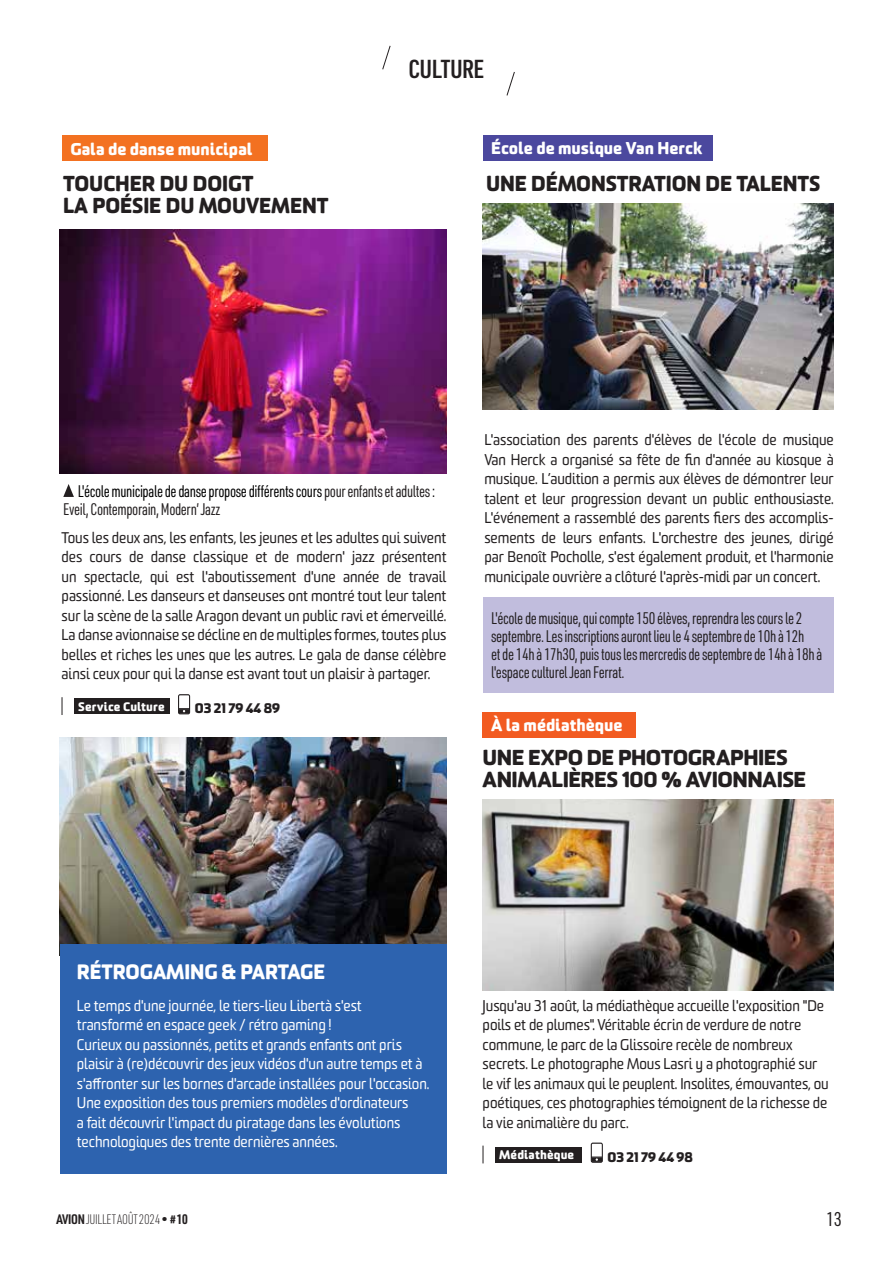
<style>
.page{position:relative;width:893px;height:1263px;background:#fff}
.page>*{position:absolute;margin:0;border:0;box-sizing:border-box;transform-origin:0 0}
.t1{font:600 25.5px "URWDIN Cond";letter-spacing:-.025em;color:#231f20}
.t2{font:800 21px/22.5px "Sommet Rounded";letter-spacing:-.005em;color:#231f20;scale:.96 1}
.t3{font:800 21px/22.5px "Sommet Rounded";letter-spacing:-.025em;color:#231f20}
.t4{font:800 20.25px "Sommet Rounded";letter-spacing:-.005em;color:#fff;scale:.96 1}
.t5{font:19.5px "URWDIN Cond";color:#231f20}
.t6{font:16.5px/18px "URWDIN Cond";letter-spacing:-.025em;color:#231f20;scale:.96 1}
.t7{font:800 16.5px "Sommet Rounded";letter-spacing:-.005em;color:#fff}
.t8{font:15px/19.5px "Sommet Rounded";letter-spacing:-.005em;color:#231f20;text-align:justify;scale:.96 1}
.t9{font:15px/19.5px "Sommet Rounded";letter-spacing:-.005em;color:#fff;scale:.96 1}
.t10{font:200 13.5px "URWDIN Cond";letter-spacing:-.025em;color:#231f20}
.t11{font:800 13.5px "Sommet";color:#231f20}
.t12{font:800 12px "Sommet Rounded";letter-spacing:.01em;color:#fff}
.s1{color:#000}
.s2{font-weight:700}
</style>
<div class="page">
<svg style="left:382px;top:45px;width:9px;height:25px"></svg>
<svg style="left:506px;top:72px;width:9px;height:24px"></svg>
<img style="left:483px;top:799px;width:351px;height:192px">
<img style="left:60px;top:737px;width:386px;height:207px">
<div style="left:483px;top:712px;width:153px;height:25px;background:#f25b21"></div>
<div style="left:483px;top:135px;width:229px;height:26px;background:#4b489e"></div>
<div style="left:60px;top:944px;width:386px;height:230px;background:#2d63af"></div>
<svg style="left:62px;top:697px;width:1px;height:18px"></svg>
<div style="left:74px;top:698px;width:95px;height:16px;background:#231f20"></div>
<svg style="left:178px;top:694px;width:12px;height:20px"></svg>
<svg style="left:179px;top:709px;width:10px;height:4px"></svg>
<img style="left:60px;top:230px;width:386px;height:243px">
<img style="left:483px;top:203px;width:350px;height:206px">
<svg style="left:63px;top:484px;width:11px;height:13px"></svg>
<div style="left:483px;top:597px;width:350px;height:96px;background:#c1bddd"></div>
<div style="left:62px;top:136px;width:206px;height:25px;background:#f37121"></div>
<svg style="left:483px;top:1145px;width:1px;height:18px"></svg>
<div style="left:495px;top:1147px;width:86px;height:15px;background:#231f20"></div>
<svg style="left:591px;top:1142px;width:12px;height:21px"></svg>
<svg style="left:591px;top:1157px;width:11px;height:5px"></svg>
<p class="t7" style="left:70px;top:137px;width:184px">Gala de danse municipal</p>
<h1 class="t1" style="left:409px;top:51px;width:77px">CULTURE</h1>
<p class="t7" style="left:491px;top:137px;width:212px">École de musique Van Herck</p>
<h2 class="t2" style="left:63px;top:171px;width:278px">TOUCHER DU DOIGT<br>LA POÉSIE DU MOUVEMENT</h2>
<h2 class="t2" style="left:486px;top:171px;width:350px">UNE DÉMONSTRATION DE TALENTS</h2>
<p class="t6" style="left:63px;top:482px;width:389px;text-indent:15px"><span class="s1">L'école municipale de danse propose différents cours</span> pour enfants et adultes <span class="s1">:<br></span>Eveil, Contemporain, Modern’ Jazz</p>
<p class="t8" style="left:62px;top:528px;width:402px">Tous les deux ans, les enfants, les jeunes et les adultes qui suivent des cours de danse classique et de modern' jazz présentent un spectacle, qui est l'aboutissement d'une année de travail passionné. Les danseurs et danseuses ont montré tout leur talent sur la scène de la salle Aragon devant un public ravi et émerveillé.<br>La danse avionnaise se décline en de multiples formes, toutes plus belles et riches les unes que les autres. Le gala de danse célèbre ainsi ceux pour qui la danse est avant tout un plaisir à partager.</p>
<p class="t12" style="left:78px;top:698px;width:88px">Service Culture</p>
<p class="t11" style="left:195px;top:700px;width:87px">03 21 79 44 89</p>
<p class="t8" style="left:484px;top:430px;width:365px">L'association des parents d'élèves de l'école de musique Van Herck a organisé sa fête de fin d'année au kiosque à musique. L’audition a permis aux élèves de démontrer leur talent et leur progression devant un public enthousiaste.<br>L'événement a rassemblé des parents fiers des accomplis&shy;sements de leurs enfants. L'orchestre des jeunes, dirigé par Benoît Pocholle, s'est également produit, et l'harmonie municipale ouvrière a clôturé l'après-midi par un concert.</p>
<p class="t6" style="left:491px;top:609px;width:346px">L'école de musique, qui compte 150 élèves, reprendra les cours le 2 septembre. Les inscriptions auront lieu le 4 septembre de 10h à 12h<br>et de 14h à 17h30, puis tous les mercredis de septembre de 14h à 18h à l'espace culturel Jean Ferrat.</p>
<p class="t7" style="left:491px;top:714px;width:133px">À la médiathèque</p>
<h2 class="t3" style="left:483px;top:745px;width:325px">UNE EXPO DE PHOTOGRAPHIES<br>ANIMALIÈRES 100 % AVIONNAISE</h2>
<h3 class="t4" style="left:77px;top:958px;width:260px">RÉTROGAMING &amp; PARTAGE</h3>
<p class="t9" style="left:77px;top:996px;width:369px">Le temps d'une journée, le tiers-lieu Libertà s'est transformé en espace geek / rétro gaming !<br>Curieux ou passionnés, petits et grands enfants ont pris plaisir à (re)découvrir des jeux vidéos d'un autre temps et à s'affronter sur les bornes d'arcade installées pour l'occasion.<br>Une exposition des tous premiers modèles d'ordinateurs<br>a fait découvrir l'impact du piratage dans les évolutions technologiques des trente dernières années.</p>
<p class="t8" style="left:483px;top:996px;width:362px;text-align:left">Jusqu'au 31 août, la médiathèque accueille l'exposition "De poils et de plumes". Véritable écrin de verdure de notre commune, le parc de la Glissoire recèle de nombreux secrets. Le photographe Mous Lasri y a photographié sur le vif les animaux qui le peuplent. Insolites, émouvantes, ou poétiques, ces photographies témoignent de la richesse de la vie animalière du parc.</p>
<p class="t12" style="left:499px;top:1147px;width:77px">Médiathèque</p>
<p class="t11" style="left:608px;top:1148px;width:87px">03 21 79 44 98</p>
<p class="t10" style="left:56px;top:1210px;width:133px"><span class="s2">AVION</span> JUILLET AOÛT 2024 • <span class="s2"># 10</span></p>
<h3 class="t5" style="left:826px;top:1206px;width:17px">13</h3>
</div>
